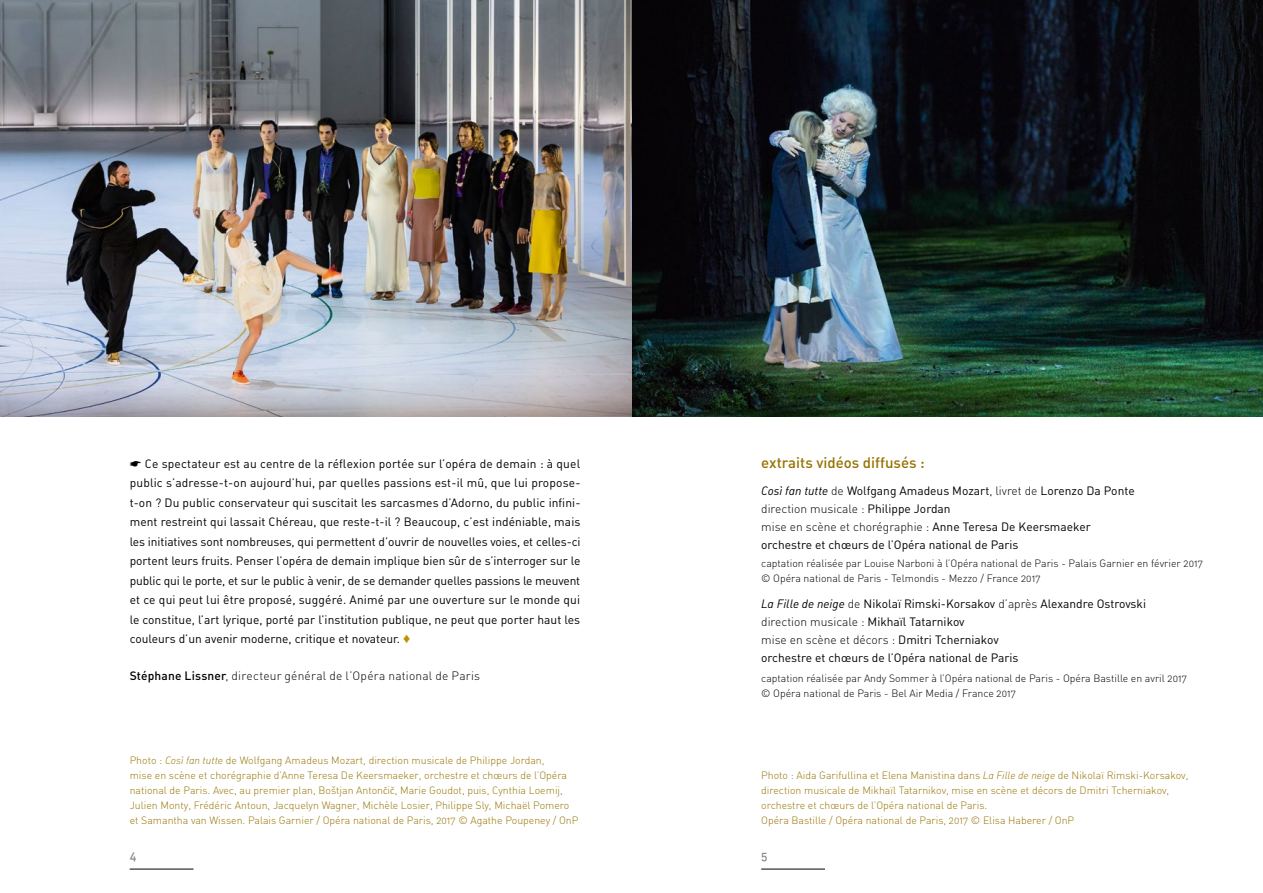
<style>
.page{position:relative;width:1263px;height:893px;background:#fff}
.page>*{position:absolute;margin:0;border:0;box-sizing:border-box;transform-origin:0 0}
.t1{font:15px "DIN Medium Alternate";color:#967300}
.t2{font:12px/19.5px "DIN Regular Alternate";color:#000}
.t3{font:12px "DIN Light Alternate";color:#000}
.t4{font:12px "DIN Medium Alternate";color:#878786}
.t5{font:10.5px/15px "DIN Light Alternate";color:#967300}
.t6{font:10.5px "DIN Light Alternate";color:#000}
.s1{color:#c09100}
.s2{font-family:"DIN Medium Alternate"}
.s3{font-family:"DIN Light Italic Alt"}
.s4{font-family:"Calibri";font-weight:300}
.s5{font-family:"DIN Regular Italic Alt"}
.s6{font-family:"DIN Light Alternate"}
.s7{font-family:"DIN Regular Alternate"}
</style>
<div class="page">
<hr style="left:761px;top:869px;width:64px;height:1px;background:#000">
<hr style="left:130px;top:869px;width:63px;height:1px;background:#000">
<img style="left:0;top:0;width:1263px;height:417px">
<p class="t2" style="left:130px;top:453px;width:452px;text-align:justify">☛ Ce spectateur est au centre de la réflexion portée sur l’opéra de demain : à quel public s’adresse-t-on aujourd’hui, par quelles passions est-il mû, que lui propose&shy;t-on ? Du public conservateur qui suscitait les sarcasmes d’Adorno, du public infini&shy;ment restreint qui lassait Chéreau, que reste-t-il ? Beaucoup, c’est indéniable, mais les initiatives sont nombreuses, qui permettent d’ouvrir de nouvelles voies, et celles-ci portent leurs fruits. Penser l’opéra de demain implique bien sûr de s’interroger sur le public qui le porte, et sur le public à venir, de se demander quelles passions le meuvent et ce qui peut lui être proposé, suggéré. Animé par une ouverture sur le monde qui le constitue, l’art lyrique, porté par l’institution publique, ne peut que porter haut les couleurs d’un avenir moderne, critique et novateur. <span class="s1">♦</span></p>
<p class="t3" style="left:130px;top:668px;width:352px"><span class="s2">Stéphane Lissner</span>, directeur général de l’Opéra national de Paris</p>
<p class="t5" style="left:130px;top:753px;width:450px">Photo : <span class="s3">Così fan tutte</span> de Wolfgang Amadeus Mozart, direction musicale de Philippe Jordan,<br>mise en scène et chorégraphie d’Anne Teresa De Keersmaeker, orchestre et chœurs de l’Opéra national de Paris. Avec, au premier plan, Boštjan Anton<span class="s4">č</span>i<span class="s4">č</span>, Marie Goudot, puis, Cynthia Loemij, Julien Monty, Frédéric Antoun, Jacquelyn Wagner, Michèle Losier, Philippe Sly, Michaël Pomero et Samantha van Wissen. Palais Garnier / Opéra national de Paris, 2017 © Agathe Poupeney / OnP</p>
<p class="t1" style="left:761px;top:453px;width:165px">extraits vidéos diffusés :</p>
<p class="t2" style="left:761px;top:481px;width:375px"><span class="s5">Così fan tutte</span> <span class="s6">de</span> Wolfgang Amadeus Mozart<span class="s6">, livret de</span> Lorenzo Da Ponte</p>
<p class="t3" style="left:761px;top:501px;width:191px">direction musicale : <span class="s7">Philippe Jordan</span></p>
<p class="t3" style="left:761px;top:519px;width:331px">mise en scène et chorégraphie : <span class="s7">Anne Teresa De Keersmaeker</span></p>
<p class="t2" style="left:761px;top:535px;width:259px">orchestre et chœurs de l’Opéra national de Paris</p>
<p class="t6" style="left:761px;top:557px;width:443px">captation réalisée par Louise Narboni à l’Opéra national de Paris - Palais Garnier en février 2017</p>
<p class="t6" style="left:761px;top:572px;width:281px">© Opéra national de Paris - Telmondis - Mezzo / France 2017</p>
<p class="t2" style="left:761px;top:595px;width:386px;line-height:18px"><span class="s5">La Fille de neige</span> <span class="s6">de</span> Nikolaï Rimski-Korsakov <span class="s6">d’après</span> Alexandre Ostrovski <span class="s6">direction musicale :</span> Mikhaïl Tatarnikov</p>
<p class="t3" style="left:761px;top:633px;width:239px">mise en scène et décors : <span class="s7">Dmitri Tcherniakov</span></p>
<p class="t2" style="left:761px;top:648px;width:259px">orchestre et chœurs de l’Opéra national de Paris</p>
<p class="t6" style="left:761px;top:672px;width:427px">captation réalisée par Andy Sommer à l’Opéra national de Paris - Opéra Bastille en avril 2017</p>
<p class="t6" style="left:761px;top:687px;width:256px">© Opéra national de Paris - Bel Air Media / France 2017</p>
<p class="t5" style="left:761px;top:768px;width:429px">Photo : Aida Garifullina et Elena Manistina dans <span class="s3">La Fille de neige</span> de Nikolaï Rimski-Korsakov, direction musicale de Mikhaïl Tatarnikov, mise en scène et décors de Dmitri Tcherniakov, orchestre et chœurs de l’Opéra national de Paris.<br>Opéra Bastille / Opéra national de Paris, 2017 © Elisa Haberer / OnP</p>
<p class="t4" style="left:130px;top:848px;width:8px">4</p>
<p class="t4" style="left:761px;top:848px;width:8px">5</p>
</div>
